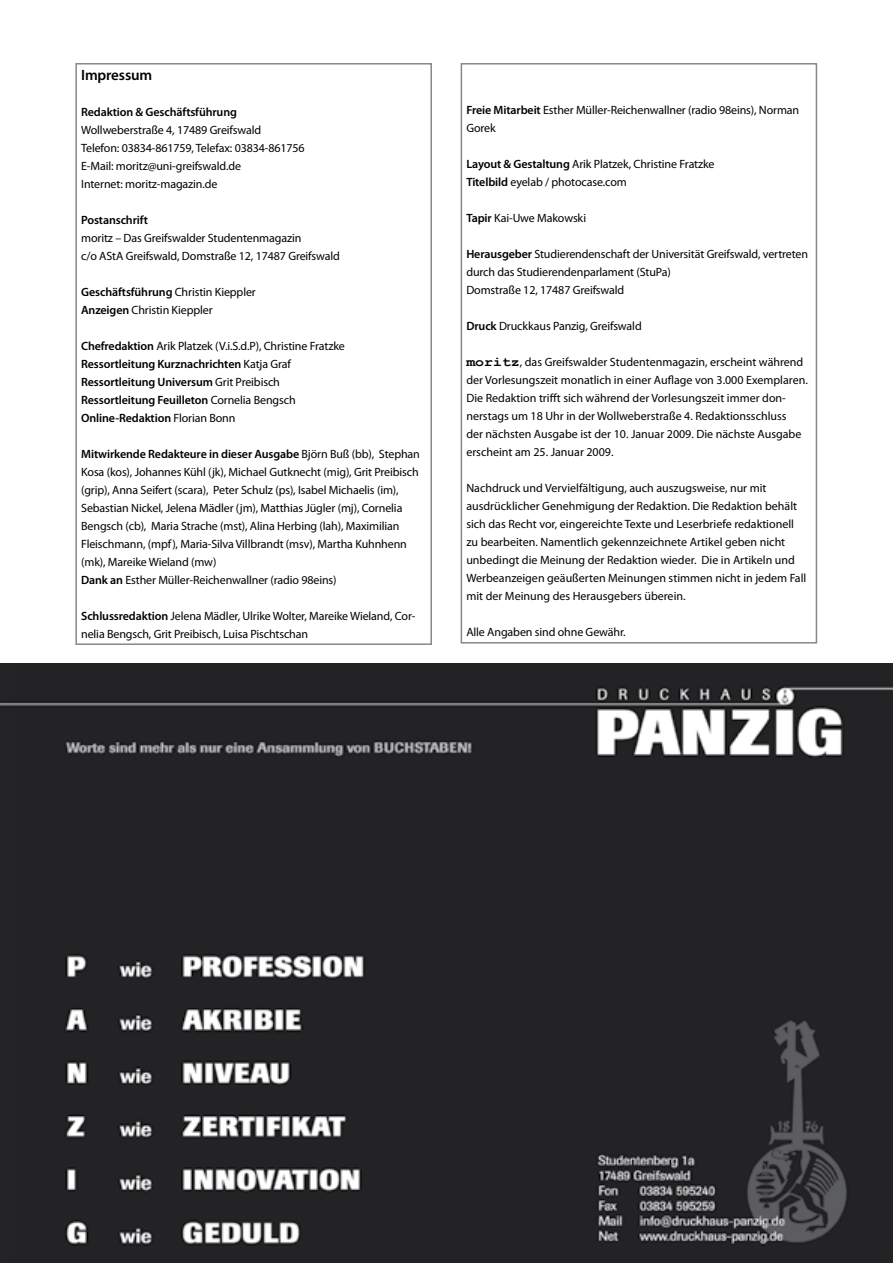
<style>
.page{position:relative;width:893px;height:1263px;background:#fff}
.page>*{position:absolute;margin:0;border:0;box-sizing:border-box;transform-origin:0 0}
.t1{font:600 15px "Myriad Pro";letter-spacing:-.01em;color:#000}
.t2{font:12px/18px "Myriad Pro";letter-spacing:-.01em;color:#000}
.t3{font:600 12px/18px "Myriad Pro";letter-spacing:-.01em;color:#000}
.s1{font-weight:600}
.s2{font-weight:400}
.s3{font-family:"Courier New";font-weight:700;font-size:13.5px}
</style>
<div class="page">
<img style="left:0;top:663px;width:893px;height:600px">
<div style="left:75px;top:63px;width:357px;height:582px;border:2px solid #87888a"></div>
<div style="left:461px;top:63px;width:356px;height:580px;border:2px solid #87888a"></div>
<p class="t1" style="left:81px;top:65px;width:73px">Impressum</p>
<p class="t3" style="left:81px;top:103px;width:157px">Redaktion &amp; Geschäftsführung</p>
<p class="t2" style="left:81px;top:121px;width:225px">Wollweberstraße 4, 17489 Greifswald<br>Telefon: 03834-861759, Telefax: 03834-861756<br>E-Mail: moritz@uni-greifswald.de<br>Internet: moritz-magazin.de</p>
<p class="t3" style="left:81px;top:211px;width:68px">Postanschrift</p>
<p class="t2" style="left:81px;top:229px;width:260px">moritz – Das Greifswalder Studentenmagazin<br>c/o AStA Greifswald, Domstraße 12, 17487 Greifswald</p>
<p class="t2" style="left:81px;top:283px;width:176px"><span class="s1">Geschäftsführung</span> Christin Kieppler<br><span class="s1">Anzeigen</span> Christin Kieppler</p>
<p class="t3" style="left:81px;top:337px;width:265px">Chefredaktion <span class="s2">Arik Platzek (V.i.S.d.P), Christine Fratzke </span>Ressortleitung Kurznachrichten <span class="s2">Katja Graf </span>Ressortleitung Universum <span class="s2">Grit Preibisch </span>Ressortleitung Feuilleton <span class="s2">Cornelia Bengsch </span>Online-Redaktion <span class="s2">Florian Bonn</span></p>
<p class="t2" style="left:81px;top:445px;width:340px"><span class="s1">Mitwirkende Redakteure in dieser Ausgabe</span> Björn Buß (bb), Stephan Kosa (kos), Johannes Kühl (jk), Michael Gutknecht (mig), Grit Preibisch (grip), Anna Seifert (scara), Peter Schulz (ps), Isabel Michaelis (im), Sebastian Nickel, Jelena Mädler (jm), Matthias Jügler (mj), Cornelia Bengsch (cb), Maria Strache (mst), Alina Herbing (lah), Maximilian Fleischmann, (mpf), Maria-Silva Villbrandt (msv), Martha Kuhnhenn (mk), Mareike Wieland (mw)<br><span class="s1">Dank an</span> Esther Müller-Reichenwallner (radio 98eins)</p>
<p class="t2" style="left:81px;top:607px;width:336px"><span class="s1">Schlussredaktion</span> Jelena Mädler, Ulrike Wolter, Mareike Wieland, Cor&shy;nelia Bengsch, Grit Preibisch, Luisa Pischtschan</p>
<p class="t2" style="left:466px;top:101px;width:334px"><span class="s1">Freie Mitarbeit</span> Esther Müller-Reichenwallner (radio 98eins), Norman<br>Gorek</p>
<p class="t2" style="left:466px;top:155px;width:250px"><span class="s1">Layout &amp; Gestaltung</span> Arik Platzek, Christine Fratzke<br><span class="s1">Titelbild</span> eyelab / photocase.com</p>
<p class="t2" style="left:466px;top:209px;width:121px"><span class="s1">Tapir</span> Kai-Uwe Makowski</p>
<p class="t2" style="left:466px;top:245px;width:343px"><span class="s1">Herausgeber</span> Studierendenschaft der Universität Greifswald, vertreten durch das Studierendenparlament (StuPa)<br>Domstraße 12, 17487 Greifswald</p>
<p class="t2" style="left:466px;top:317px;width:177px"><span class="s1">Druck</span> Druckkaus Panzig, Greifswald</p>
<p class="t2" style="left:466px;top:353px;width:343px"><span class="s3">moritz</span>, das Greifswalder Studentenmagazin, erscheint während der Vorlesungszeit monatlich in einer Auflage von 3.000 Exemplaren.<br>Die Redaktion trifft sich während der Vorlesungszeit immer don&shy;nerstags um 18 Uhr in der Wollweberstraße 4. Redaktionsschluss<br>der nächsten Ausgabe ist der 10. Januar 2009. Die nächste Ausgabe erscheint am 25. Januar 2009.</p>
<p class="t2" style="left:466px;top:479px;width:342px">Nachdruck und Vervielfältigung, auch auszugsweise, nur mit ausdrücklicher Genehmigung der Redaktion. Die Redaktion behält sich das Recht vor, eingereichte Texte und Leserbriefe redaktionell zu bearbeiten. Namentlich gekennzeichnete Artikel geben nicht unbedingt die Meinung der Redaktion wieder. Die in Artikeln und Werbeanzeigen geäußerten Meinungen stimmen nicht in jedem Fall mit der Meinung des Herausgebers überein.</p>
<p class="t2" style="left:466px;top:623px;width:161px">Alle Angaben sind ohne Gewähr.</p>
</div>
